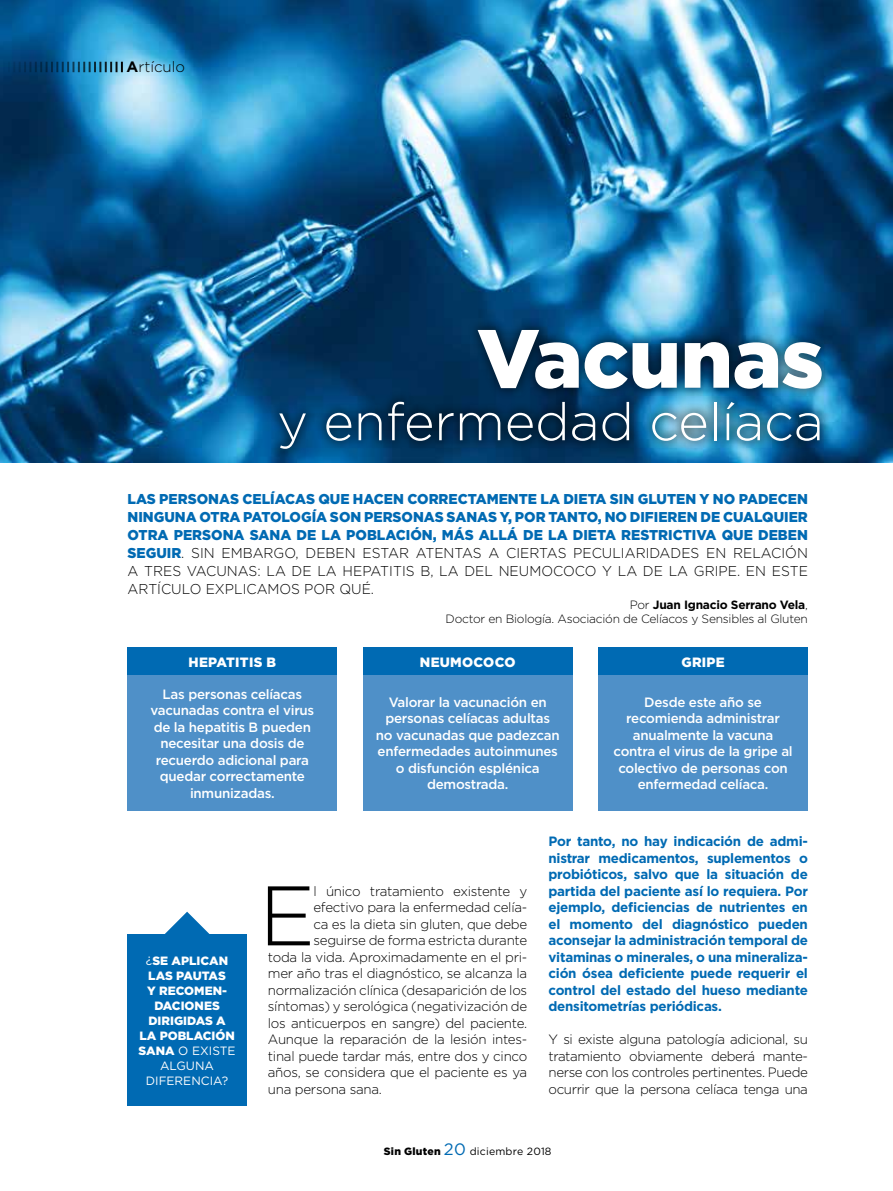
<style>
.page{position:relative;width:893px;height:1191px;background:#fff}
.page>*{position:absolute;margin:0;border:0;box-sizing:border-box;transform-origin:0 0}
.t1{font:300 84.15px "Gotham";color:#000}
.t2{font:900 82.5px "Gotham";color:#fff}
.t3{font:300 52.5px "Gotham";letter-spacing:-.005em;color:#fff}
.t4{font:300 15px "Gotham";color:#000}
.t5{font:900 14.25px/18px "Gotham";color:#006ab3;text-align:justify}
.t6{font:300 14.25px "Gotham";color:#000}
.t7{font:300 13.5px/16.5px "Gotham";letter-spacing:-.02em;color:#000;text-align:justify}
.t8{font:500 13.5px/16.5px "Gotham";letter-spacing:-.02em;color:#fff;text-align:center}
.t9{font:700 13.5px/16.5px "Gotham";letter-spacing:-.02em;color:#006ab3;text-align:justify}
.t10{font:900 13.5px "Gotham";letter-spacing:.02em;color:#fff}
.t11{font:900 12px/15px "Gotham";color:#fff;text-align:center}
.t12{font:300 12px/14.4px "Gotham";letter-spacing:-.02em;color:#000;text-align:right}
.t13{font:10.5px "Gotham";letter-spacing:.02em;color:#000}
.s1{font-weight:700}
.s2{font-weight:300;color:#000}
.s3{font-weight:400}
.s4{font-weight:900}
.s5{font-size:16.5px;color:#006ab3}
</style>
<div class="page">
<img style="left:0;top:0;width:893px;height:463px">
<svg style="left:3px;top:62px;width:120px;height:10px"></svg>
<div style="left:268px;top:318px;width:565px;height:142px;background:#000;opacity:.5"></div>
<svg style="left:165px;top:911px;width:45px;height:23px"></svg>
<div style="left:128px;top:934px;width:119px;height:172px;background:#006ab3"></div>
<div style="left:128px;top:647px;width:209px;height:28px;background:#006ab3"></div>
<div style="left:128px;top:675px;width:209px;height:135px;background:#4f90c8"></div>
<div style="left:363px;top:647px;width:210px;height:28px;background:#006ab3"></div>
<div style="left:363px;top:675px;width:210px;height:135px;background:#4f90c8"></div>
<div style="left:598px;top:647px;width:210px;height:28px;background:#006ab3"></div>
<div style="left:598px;top:675px;width:210px;height:135px;background:#4f90c8"></div>
<p class="t4" style="left:126px;top:57px;width:60px"><span class="s1">A</span>rtículo</p>
<h2 class="t2" style="left:477px;top:302px;width:348px">VACUNAS</h2>
<h3 class="t3" style="left:277px;top:388px;width:548px">y enfermedad celíaca</h3>
<p class="t5" style="left:128px;top:490px;width:682px">LAS PERSONAS CELÍACAS QUE HACEN CORRECTAMENTE LA DIETA SIN GLUTEN Y NO PADECEN NINGUNA OTRA PATOLOGÍA SON PERSONAS SANAS Y, POR TANTO, NO DIFIEREN DE CUALQUIER OTRA PERSONA SANA DE LA POBLACIÓN, MÁS ALLÁ DE LA DIETA RESTRICTIVA QUE DEBEN SEGUIR<span class="s2">. Sin embargo, deben estar atentas a ciertas peculiaridades en relación a tres vacunas: la de la hepa</span></p>
<p class="t6" style="left:380px;top:562px;width:427px">titis B, la del neumococo y la de la gripe. En este</p>
<p class="t6" style="left:128px;top:580px;width:248px">artículo explicamos por qué.</p>
<p class="t12" style="left:446px;top:597px;width:364px">Por <span class="s1">Juan Ignacio Serrano Vela</span>,<br>Doctor en Biología. Asociación de Celíacos y Sensibles al G luten</p>
<p class="t10" style="left:189px;top:653px;width:88px">HEPATITIS B</p>
<p class="t8" style="left:150px;top:685px;width:165px">Las personas celíacas vacunadas contra el virus de la hepatitis B pueden necesitar una dosis de recuerdo adicional para quedar correctamente inmunizadas.</p>
<p class="t10" style="left:420px;top:653px;width:97px">NEUMOCOCO</p>
<p class="t8" style="left:376px;top:693px;width:185px">Valorar la vacunación en personas celíacas adultas no vacunadas que padezcan enfermedades autoinmunes o disfunción esplénica demostrada.</p>
<p class="t10" style="left:681px;top:653px;width:45px">GRIPE</p>
<p class="t8" style="left:613px;top:693px;width:181px">Desde este año se recomienda administrar anualmente la vacuna contra el virus de la gripe al colectivo de personas con enfermedad celíaca.</p>
<p class="t11" style="left:139px;top:953px;width:99px"><span class="s3">¿</span>SE APLICAN<br>LAS PAUTAS<br>Y RECOMEN-<br>DACIONES<br>DIRIGIDAS A<br>LA POBLACIÓN<br>SANA <span class="s3">O EXISTE<br>ALGUNA<br>DIFERENCIA?</span></p>
<h1 class="t1" style="left:259px;top:862px;width:57px">E</h1>
<p class="t7" style="left:313px;top:882px;width:215px">l único tratamiento existente y</p>
<p class="t7" style="left:313px;top:899px;width:215px">efectivo para la enfermedad celía-</p>
<p class="t7" style="left:313px;top:915px;width:215px">ca es la dieta sin gluten, que debe</p>
<p class="t7" style="left:313px;top:932px;width:215px">seguirse de forma estricta durante</p>
<p class="t7" style="left:268px;top:948px;width:261px">toda la vida. Aproximadamente en el pri-</p>
<p class="t7" style="left:268px;top:965px;width:261px">mer año tras el diagnóstico, se alcanza la</p>
<p class="t7" style="left:268px;top:981px;width:261px">normalización clínica (desaparición de los</p>
<p class="t7" style="left:268px;top:998px;width:261px">síntomas) y serológica (negativización de</p>
<p class="t7" style="left:268px;top:1014px;width:261px">los anticuerpos en sangre) del paciente.</p>
<p class="t7" style="left:268px;top:1031px;width:261px">Aunque la reparación de la lesión intes-</p>
<p class="t7" style="left:268px;top:1047px;width:261px">tinal puede tardar más, entre dos y cinco</p>
<p class="t7" style="left:268px;top:1064px;width:261px">años, se considera que el paciente es ya</p>
<p class="t7" style="left:268px;top:1080px;width:116px">una persona sana.</p>
<p class="t9" style="left:549px;top:833px;width:261px">Por tanto, no hay indicación de admi&shy;nistrar medicamentos, suplementos o probióticos, salvo que la situación de partida del paciente así lo requiera. Por ejemplo, deficiencias de nutrientes en el momento del diagnóstico pueden aconsejar la administración temporal de vitaminas o minerales, o una mineraliza&shy;ción ósea deficiente puede requerir el control del estado del hueso mediante densitometrías periódicas.</p>
<p class="t7" style="left:549px;top:1031px;width:261px">Y si existe alguna patología adicional, su tratamiento obviamente deberá mante&shy;nerse con los controles pertinentes. Puede ocurrir que la persona celíaca tenga una</p>
<p class="t13" style="left:384px;top:1144px;width:169px"><span class="s4">SIN GLUTEN</span> <span class="s5">20</span> DICIEMBRE 2018</p>
</div>
